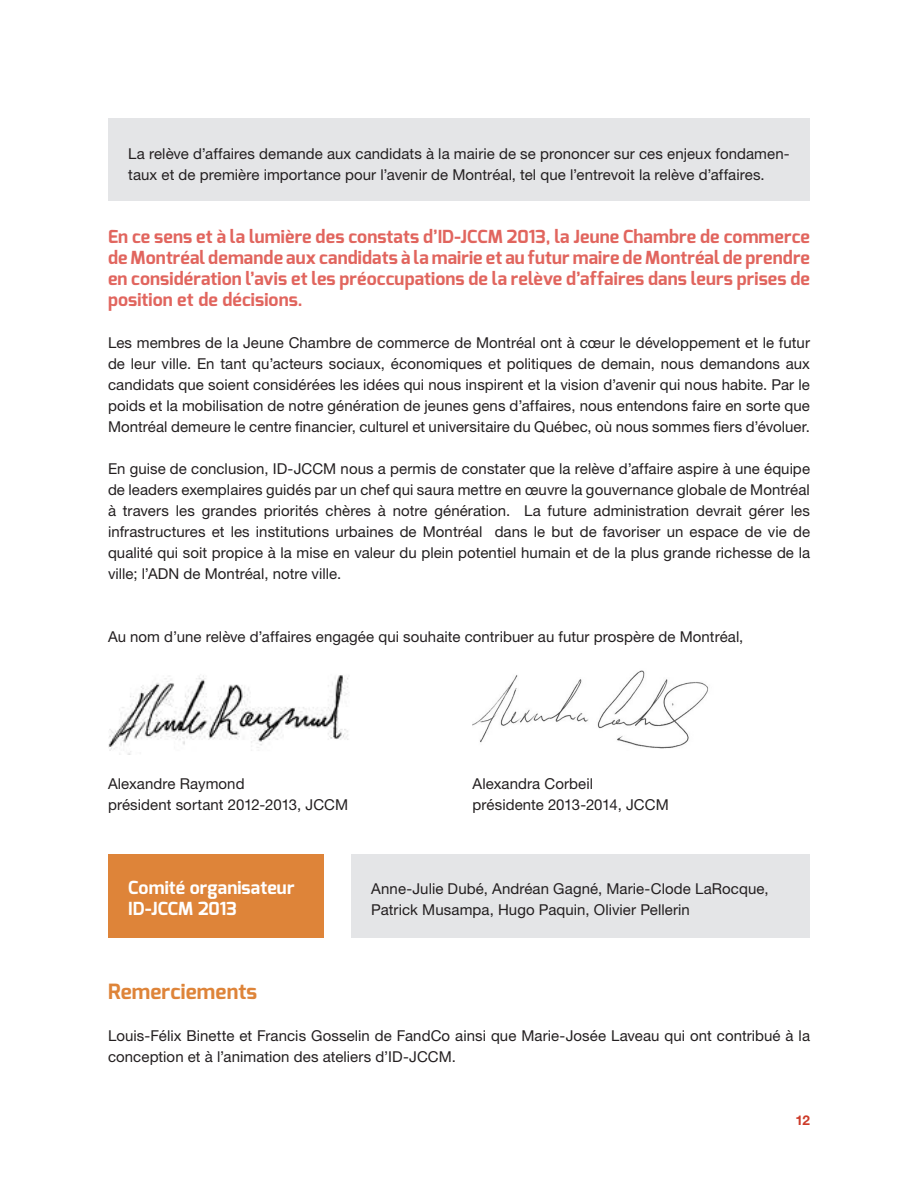
<style>
.page{position:relative;width:918px;height:1188px;background:#fff}
.page>*{position:absolute;margin:0;border:0;box-sizing:border-box;transform-origin:0 0}
.Sous_titres{font:700 21px "Exo";letter-spacing:.01em;color:#de8439}
.Sous_titres-2{font:700 18px/21px "Exo";letter-spacing:.005em;color:#e1655e;text-align:justify}
.Sous_titres-3{font:700 18px/21px "Exo";letter-spacing:.005em;color:#fff}
.t1{font:15px/21px "Helvetica Neue LT Std";letter-spacing:.005em;color:#231f20}
.t2{font:700 13.5px "Helvetica Neue LT Std";color:#cd3b29}
</style>
<div class="page">
<div style="left:108px;top:118px;width:702px;height:82px;background:#e4e5e7"></div>
<div style="left:351px;top:855px;width:459px;height:83px;background:#e4e5e7"></div>
<img style="left:108px;top:675px;width:241px;height:80px">
<img style="left:472px;top:670px;width:237px;height:79px">
<div style="left:108px;top:855px;width:216px;height:83px;background:#de8439"></div>
<p class="t1" style="left:128px;top:143px;width:663px">La relève d’affaires demande aux candidats à la mairie de se prononcer sur ces enjeux fondamen&shy;taux et de première importance pour l’avenir de Montréal, tel que l’entrevoit la relève d’affaires.</p>
<p class="Sous_titres-2" style="left:108px;top:226px;width:704px">En ce sens et à la lumière des constats d’ID-JCCM 2013, la Jeune Chambre de commerce de Montréal demande aux candidats à la mairie et au futur maire de Montréal de prendre en considération l’avis et les préoccupations de la relève d’affaires dans leurs prises de position et de décisions.</p>
<p class="t1" style="left:108px;top:332px;width:704px;text-align:justify">Les membres de la Jeune Chambre de commerce de Montréal ont à cœur le développement et le futur de leur ville. En tant qu’acteurs sociaux, économiques et politiques de demain, nous demandons aux candidats que soient considérées les idées qui nous inspirent et la vision d’avenir qui nous habite. Par le poids et la mobilisation de notre génération de jeunes gens d’affaires, nous entendons faire en sorte que Montréal demeure le centre financier, culturel et universitaire du Québec, où nous sommes fiers d’évoluer.</p>
<p class="t1" style="left:108px;top:458px;width:704px;text-align:justify">En guise de conclusion, ID-JCCM nous a permis de constater que la relève d’affaire aspire à une équipe de leaders exemplaires guidés par un chef qui saura mettre en œuvre la gouvernance globale de Montréal à travers les grandes priorités chères à notre génération. La future administration devrait gérer les infrastructures et les institutions urbaines de Montréal dans le but de favoriser un espace de vie de qualité qui soit propice à la mise en valeur du plein potentiel humain et de la plus grande richesse de la ville; l’ADN de Montréal, notre ville.</p>
<p class="t1" style="left:108px;top:626px;width:637px">Au nom d’une relève d’affaires engagée qui souhaite contribuer au futur prospère de Montréal,</p>
<p class="t1" style="left:108px;top:773px;width:242px">Alexandre Raymond<br>président sortant 2012-2013, JCCM</p>
<p class="t1" style="left:472px;top:773px;width:198px">Alexandra Corbeil<br>présidente 2013-2014, JCCM</p>
<p class="Sous_titres-3" style="left:128px;top:877px;width:168px">Comité organisateur<br>ID-JCCM 2013</p>
<p class="Sous_titres" style="left:108px;top:978px;width:151px">Remerciements</p>
<p class="t1" style="left:371px;top:878px;width:399px">Anne-Julie Dubé, Andréan Gagné, Marie-Clode LaRocque,<br>Patrick Musampa, Hugo Paquin, Olivier Pellerin</p>
<p class="t1" style="left:108px;top:1025px;width:704px">Louis-Félix Binette et Francis Gosselin de FandCo ainsi que Marie-Josée Laveau qui ont contribué à la conception et à l’animation des ateliers d’ID-JCCM.</p>
<p class="t2" style="left:795px;top:1112px;width:16px">12</p>
</div>
